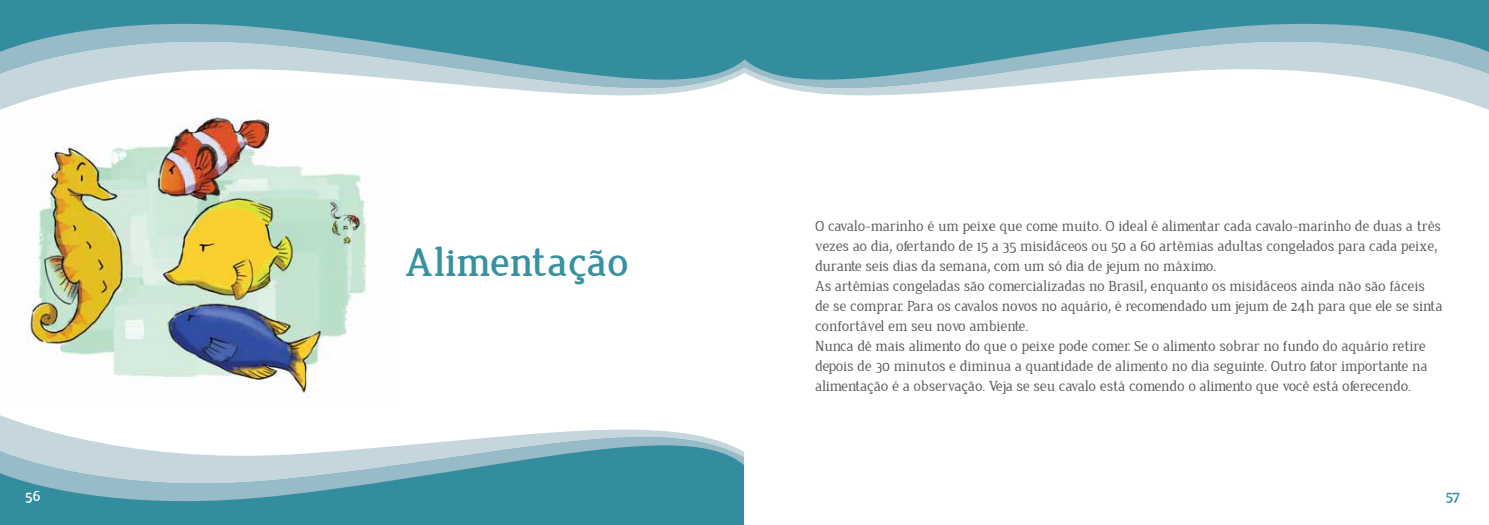
<style>
.page{position:relative;width:1489px;height:525px;background:#fff}
.page>*{position:absolute;margin:0;border:0;box-sizing:border-box;transform-origin:0 0}
.t1{font:700 41.25px "Jura";color:#3791a1}
.t2{font:15px/20px "Jura";color:#58595b}
.t3{font:700 15px "Jura";color:#fff}
.t4{font:700 15px "Jura";color:#348c9f}
.s1{font-family:"Arno Pro"}
</style>
<div class="page">
<div style="left:0;top:501px;width:744px;height:23px;background:#348c9f"></div>
<svg style="left:0;top:483px;width:744px;height:18px;background:#529aab"></svg>
<svg style="left:0;top:466px;width:744px;height:17px;background:#7aaebc"></svg>
<svg style="left:0;top:415px;width:744px;height:51px"></svg>
<div style="left:0;top:0;width:1488px;height:24px;background:#348c9f"></div>
<svg style="left:0;top:24px;width:1488px;height:17px;background:#5199ab"></svg>
<svg style="left:0;top:41px;width:1488px;height:17px;background:#78adbb"></svg>
<svg style="left:0;top:58px;width:1488px;height:52px"></svg>
<img style="left:0;top:96px;width:397px;height:303px">
<h1 class="t1" style="left:406px;top:241px;width:224px">Alimentação</h1>
<p class="t2" style="left:815px;top:216px;width:628px">O cavalo-marinho é um peixe que come muito. O ideal é alimentar cada cavalo-marinho de duas a três vezes ao dia<span class="s1">,</span> ofertando de 15 a 35 misidáceos ou 50 a 60 artêmias adultas congelados para cada peixe<span class="s1">, </span>durante seis dias da semana<span class="s1">,</span> com um só dia de jejum no máximo.<br>As artêmias congeladas são comercializadas no Brasil<span class="s1">,</span> enquanto os misidáceos ainda não são fáceis de se comprar. Para os cavalos novos no aquário<span class="s1">,</span> é recomendado um jejum de 24h para que ele se sinta confortável em seu novo ambiente.<br>Nunca dê mais alimento do que o peixe pode comer. Se o alimento sobrar no fundo do aquário retire depois de 30 minutos e diminua a quantidade de alimento no dia seguinte. Outro fator importante na alimentação é a observação. Veja se seu cavalo está comendo o alimento que você está oferecendo.</p>
<p class="t3" style="left:25px;top:488px;width:16px">56</p>
<p class="t4" style="left:1445px;top:488px;width:16px">57</p>
</div>
